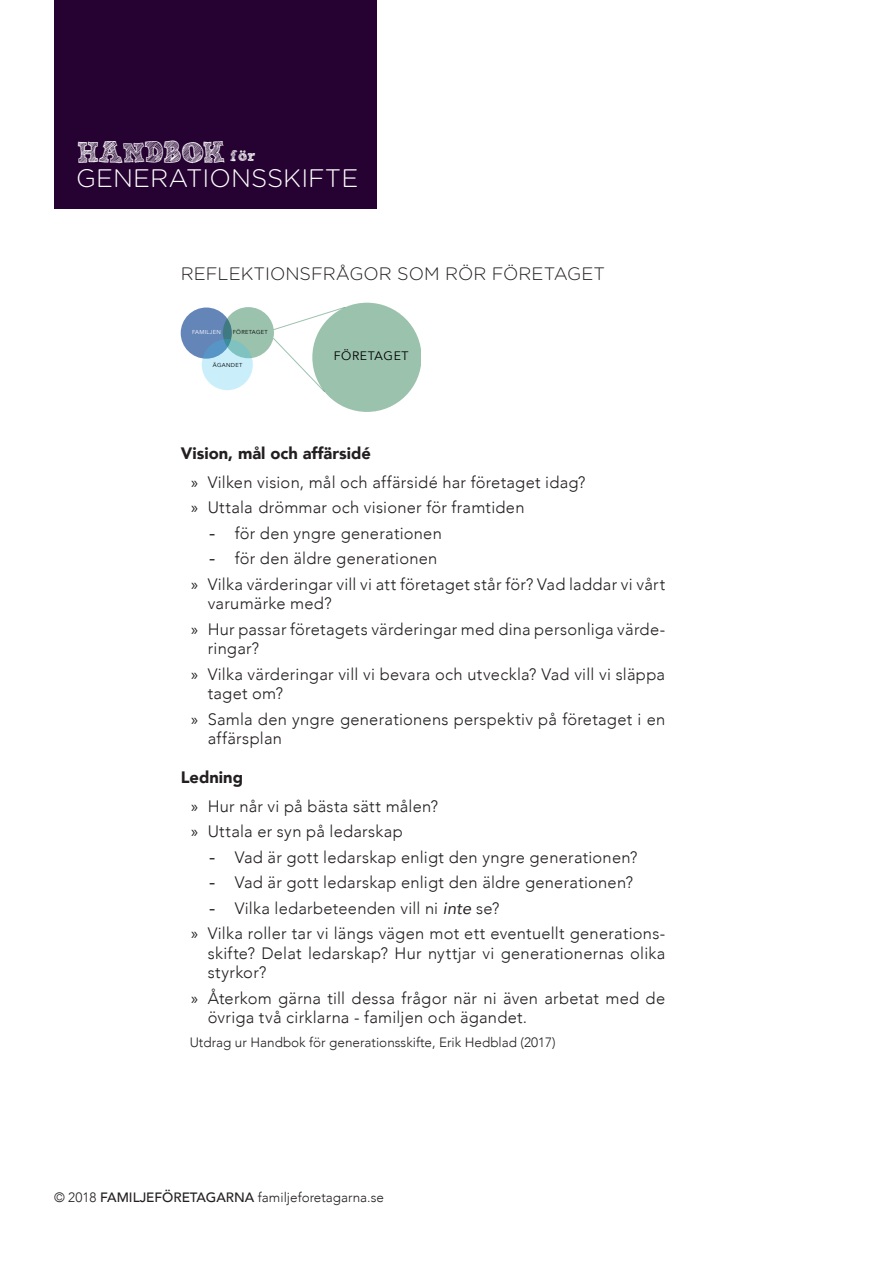
<style>
.page{position:relative;width:893px;height:1263px;background:#fff}
.page>*{position:absolute;margin:0;border:0;box-sizing:border-box;transform-origin:0 0}
.t1{font:300 25.35px "Gotham Rounded";color:#fff}
.t2{font:23.25px "Sketch Nice";color:#fff}
.Rubrik_3{font:300 18px "Gotham Rounded";color:#231f20}
.t3{font:300 16.5px/19.5px "Avenir";letter-spacing:.015em;color:#231f20}
.EXEMPEL_rubrik{font:900 16.5px "Avenir";color:#231f20}
.Källa___bildtext{font:300 13.5px "Avenir";color:#231f20}
.EXEMPEL_text_utan_in{font:300 13.5px "Avenir";color:#231f20}
.t4{font:12.3px "Avenir";letter-spacing:.05em;color:#000001}
.t5{font:5.7px "Avenir";letter-spacing:.05em;color:#000001}
.t6{font:5.7px "Avenir";letter-spacing:.05em;color:#fff}
.s1{font-family:"Sketch Block";font-weight:700;font-size:15.6px}
.s2{font-family:"Myriad Pro";font-weight:400}
.s3{font-family:"Georgia";font-weight:400}
.s4{font-weight:400;font-style:italic}
.s5{font-weight:500}
</style>
<div class="page">
<div style="left:54px;top:0;width:322px;height:209px;background:#250232"></div>
<div style="left:181px;top:307px;width:51px;height:52px;background:#6485b8;border-radius:50%"></div>
<svg style="left:223px;top:307px;width:51px;height:51px;background:#94bcaa"></svg>
<svg style="left:202px;top:339px;width:51px;height:51px;background:#aedbea"></svg>
<div style="left:312px;top:303px;width:109px;height:109px;background:#9bc2ad;border-radius:50%"></div>
<svg style="left:273px;top:338px;width:52px;height:54px"></svg>
<svg style="left:274px;top:307px;width:71px;height:23px"></svg>
<p class="t2" style="left:77px;top:136px;width:180px">HANDBOK <span class="s1">för</span></p>
<p class="t1" style="left:76px;top:161px;width:283px">GENERATIONSSKIFTE</p>
<p class="Rubrik_3" style="left:181px;top:262px;width:426px">REFLEKTIONSFRÅGOR SOM RÖR FÖRETAGET</p>
<p class="t6" style="left:192px;top:329px;width:30px">FAMILJEN</p>
<p class="t5" style="left:233px;top:329px;width:37px">FÖRETAGET</p>
<p class="t5" style="left:213px;top:362px;width:31px">ÄGANDET</p>
<p class="t4" style="left:334px;top:349px;width:76px">FÖRETAGET</p>
<p class="EXEMPEL_rubrik" style="left:181px;top:439px;width:192px">Vision, mål och affärsidé</p>
<p class="t3" style="left:191px;top:472px;width:396px"><span class="s2">»</span> Vilken vision, mål och affärsidé har företaget idag?</p>
<p class="t3" style="left:191px;top:498px;width:335px"><span class="s2">»</span> Uttala drömmar och visioner för framtiden</p>
<p class="t3" style="left:209px;top:523px;width:234px"><span class="s3">-</span> för den yngre generationen</p>
<p class="t3" style="left:209px;top:549px;width:230px"><span class="s3">-</span> för den äldre generationen</p>
<p class="t3" style="left:208px;top:574px;width:459px;text-indent:-16px"><span class="s2">»</span> Vilka värderingar vill vi att företaget står för? Vad laddar vi vårt varumärke med?</p>
<p class="t3" style="left:208px;top:619px;width:459px;text-indent:-16px"><span class="s2">»</span> Hur passar företagets värderingar med dina personliga värde&shy;ringar?</p>
<p class="t3" style="left:208px;top:664px;width:459px;text-indent:-16px"><span class="s2">»</span> Vilka värderingar vill vi bevara och utveckla? Vad vill vi släppa taget om?</p>
<p class="t3" style="left:208px;top:709px;width:459px;text-indent:-16px"><span class="s2">»</span> Samla den yngre generationens perspektiv på företaget i en affärsplan</p>
<p class="EXEMPEL_rubrik" style="left:181px;top:763px;width:64px">Ledning</p>
<p class="t3" style="left:191px;top:796px;width:249px"><span class="s2">»</span> Hur når vi på bästa sätt målen?</p>
<p class="t3" style="left:191px;top:822px;width:213px"><span class="s2">»</span> Uttala er syn på ledarskap</p>
<p class="t3" style="left:209px;top:847px;width:430px"><span class="s3">-</span> Vad är gott ledarskap enligt den yngre generationen?</p>
<p class="t3" style="left:209px;top:873px;width:425px"><span class="s3">-</span> Vad är gott ledarskap enligt den äldre generationen?</p>
<p class="t3" style="left:209px;top:898px;width:292px"><span class="s3">-</span> Vilka ledarbeteenden vill ni <span class="s4">inte</span> se?</p>
<p class="t3" style="left:208px;top:924px;width:459px;text-align:justify;text-indent:-16px"><span class="s2">»</span> Vilka roller tar vi längs vägen mot ett eventuellt generations&shy;skifte? Delat ledarskap? Hur nyttjar vi generationernas olika styrkor?</p>
<p class="t3" style="left:208px;top:988px;width:459px;text-indent:-16px"><span class="s2">»</span> Återkom gärna till dessa frågor när ni även arbetat med de övriga två cirklarna - familjen och ägandet.</p>
<p class="Källa___bildtext" style="left:190px;top:1034px;width:367px">Utdrag ur Handbok för generationsskifte, Erik Hedblad (2017)</p>
<p class="EXEMPEL_text_utan_in" style="left:54px;top:1189px;width:331px">© 2018 <span class="s5">FAMILJEFÖRETAGARNA</span> familjeforetagarna.se</p>
</div>
